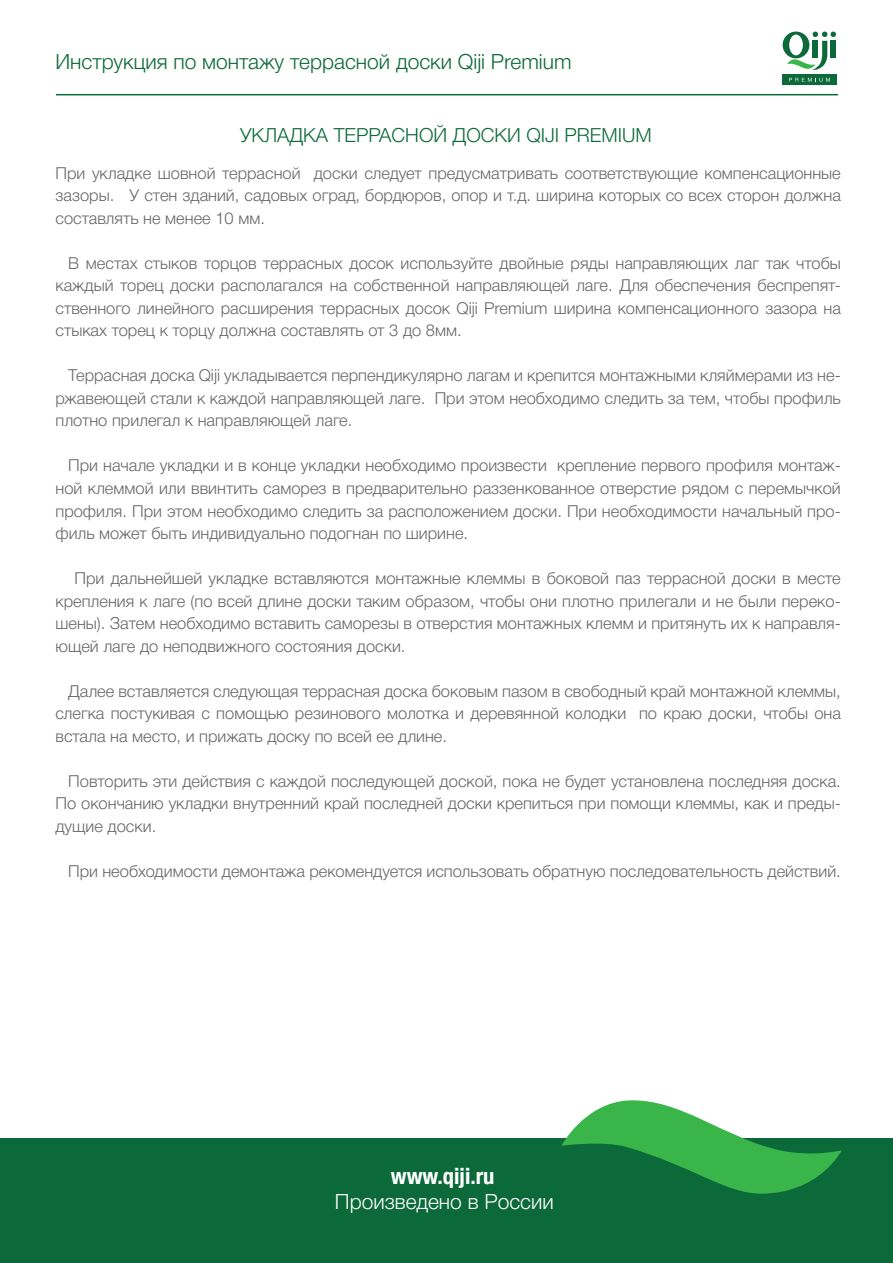
<style>
.page{position:relative;width:893px;height:1263px;background:#fff}
.page>*{position:absolute;margin:0;border:0;box-sizing:border-box;transform-origin:0 0}
.t1{font:700 condensed 22.5px "Helvetica Neue";color:#fff}
.t2{font:300 21px "Helvetica Neue Cyr";color:#0b693a}
.t3{font:300 21px "Helvetica Neue Cyr";color:#fff}
.t4{font:300 19.5px "Helvetica Neue Cyr";color:#0b693a}
.t5{font:300 16.5px/22.5px "Helvetica Neue Cyr";color:#67676a;text-align:justify}
</style>
<div class="page">
<hr style="left:56px;top:94px;width:782px;height:1px;background:#0b693a">
<div style="left:0;top:1139px;width:893px;height:124px;background:#0b693a"></div>
<svg style="left:561px;top:1100px;width:281px;height:94px"></svg>
<svg style="left:783px;top:32px;width:53px;height:38px"></svg>
<div style="left:782px;top:74px;width:55px;height:11px;background:#0b693a"></div>
<svg style="left:789px;top:78px;width:41px;height:4px"></svg>
<p class="t2" style="left:55px;top:50px;width:517px">Инструкция по монтажу террасной доски Qiji Premium</p>
<p class="t4" style="left:240px;top:124px;width:413px">УКЛАДКА ТЕРРАСНОЙ ДОСКИ QIJI PREMIUM</p>
<p class="t5" style="left:55px;top:162px;width:787px">При укладке шовной террасной доски следует предусматривать соответствующие компенсационные зазоры. У стен зданий, садовых оград, бордюров, опор и т.д. ширина которых со всех сторон должна составлять не менее 10 мм.</p>
<p class="t5" style="left:55px;top:252px;width:787px;text-indent:13px">В местах стыков торцов террасных досок используйте двойные ряды направляющих лаг так чтобы каждый торец доски располагался на собственной направляющей лаге. Для обеспечения беспрепят&shy;ственного линейного расширения террасных досок Qiji Premium ширина компенсационного зазора на стыках торец к торцу должна составлять от 3 до 8мм.</p>
<p class="t5" style="left:55px;top:364px;width:787px;text-indent:13px">Террасная доска Qiji укладывается перпендикулярно лагам и крепится монтажными кляймерами из не&shy;ржавеющей стали к каждой направляющей лаге. При этом необходимо следить за тем, чтобы профиль плотно прилегал к направляющей лаге.</p>
<p class="t5" style="left:55px;top:455px;width:787px;text-indent:13px">При начале укладки и в конце укладки необходимо произвести крепление первого профиля монтаж&shy;ной клеммой или ввинтить саморез в предварительно раззенкованное отверстие рядом с перемычкой профиля. При этом необходимо следить за расположением доски. При необходимости начальный про&shy;филь может быть индивидуально подогнан по ширине.</p>
<p class="t5" style="left:55px;top:567px;width:787px;text-indent:19px">При дальнейшей укладке вставляются монтажные клеммы в боковой паз террасной доски в месте крепления к лаге (по всей длине доски таким образом, чтобы они плотно прилегали и не были переко&shy;шены). Затем необходимо вставить саморезы в отверстия монтажных клемм и притянуть их к направля&shy;ющей лаге до неподвижного состояния доски.</p>
<p class="t5" style="left:55px;top:680px;width:787px;text-indent:13px">Далее вставляется следующая террасная доска боковым пазом в свободный край монтажной клеммы, слегка постукивая с помощью резинового молотка и деревянной колодки по краю доски, чтобы она встала на место, и прижать доску по всей ее длине.</p>
<p class="t5" style="left:55px;top:770px;width:787px;text-indent:13px">Повторить эти действия с каждой последующей доской, пока не будет установлена последняя доска.<br>По окончанию укладки внутренний край последней доски крепиться при помощи клеммы, как и преды&shy;дущие доски.</p>
<p class="t5" style="left:68px;top:860px;width:774px">При необходимости демонтажа рекомендуется использовать обратную последовательность действий.</p>
<h1 class="t1" style="left:391px;top:1163px;width:105px">www.qiji.ru</h1>
<p class="t3" style="left:335px;top:1190px;width:220px">Произведено в России</p>
</div>
